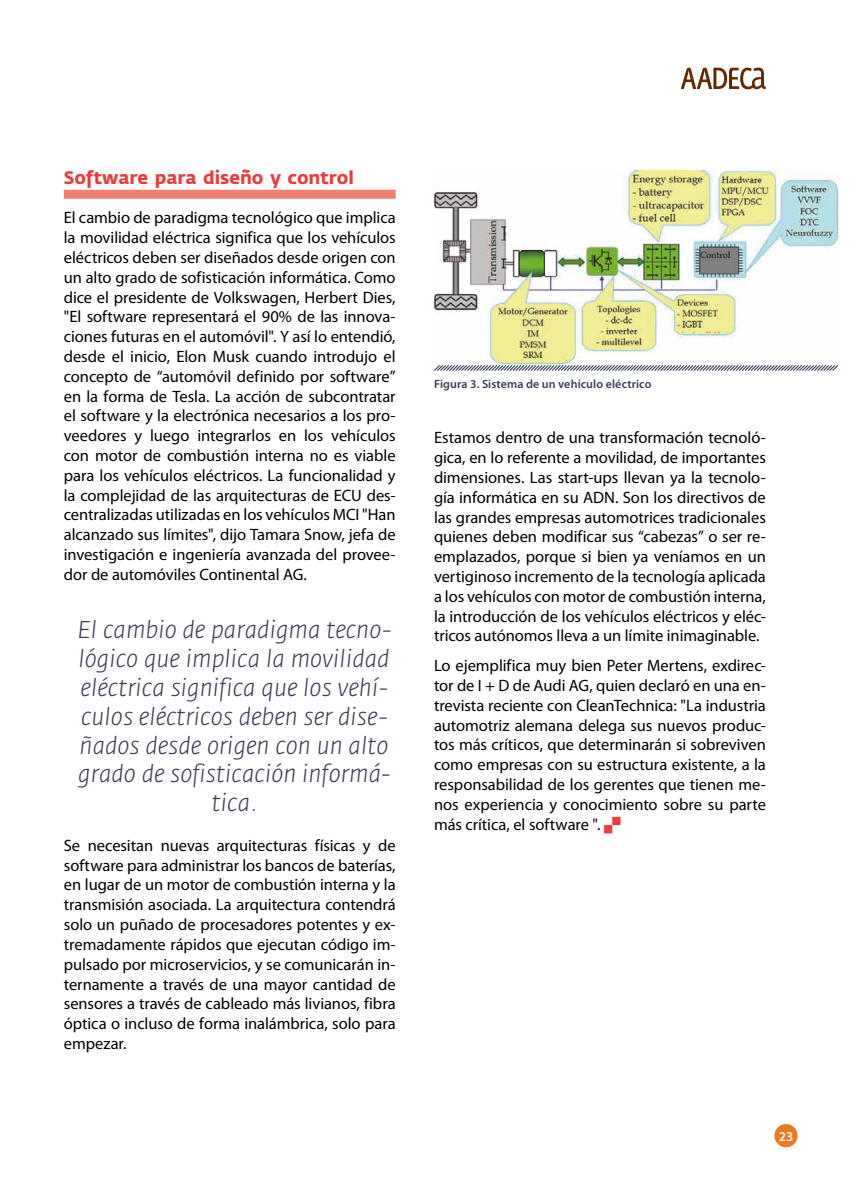
<style>
.page{position:relative;width:851px;height:1191px;background:#fff}
.page>*{position:absolute;margin:0;border:0;box-sizing:border-box;transform-origin:0 0}
.t1{font:italic 300 24px/28.8px "Fedra Sans";color:#393e55;text-align:center}
.t2{font:700 18px "Fedra Sans";color:#e83c3e}
.t3{font:16.5px/19.8px "Myriad Pro";letter-spacing:-.005em;color:#000;text-align:justify}
.t4{font:600 13.5px "Myriad Pro";color:#fff}
.t5{font:600 12px "Myriad Pro";letter-spacing:.01em;color:#393e55}
</style>
<div class="page">
<div style="left:774px;top:1124px;width:23px;height:23px;background:#ee7723;border-radius:50%"></div>
<svg style="left:680px;top:68px;width:85px;height:21px"></svg>
<div style="left:64px;top:190px;width:331px;height:9px;background:#f08171"></div>
<img style="left:434px;top:170px;width:404px;height:194px">
<svg style="left:434px;top:364px;width:404px;height:7px"></svg>
<p class="t2" style="left:64px;top:166px;width:291px">Software para diseño y control</p>
<p class="t3" style="left:64px;top:208px;width:333px">El cambio de paradigma tecnológico que implica la movilidad eléctrica significa que los vehículos eléctricos deben ser diseñados desde origen con un alto grado de sofisticación informática. Como dice el presidente de Volkswagen, Herbert Dies, "El software representará el 90% de las innova&shy;ciones futuras en el automóvil". Y así lo entendió, desde el inicio, Elon Musk cuando introdujo el concepto de “automóvil definido por software” en la forma de Tesla. La acción de subcontratar el software y la electrónica necesarios a los pro&shy;veedores y luego integrarlos en los vehículos con motor de combustión interna no es viable para los vehículos eléctricos. La funcionalidad y la complejidad de las arquitecturas de ECU des&shy;centralizadas utilizadas en los vehículos MCI "Han alcanzado sus límites", dijo Tamara Snow, jefa de investigación e ingeniería avanzada del provee&shy;dor de automóviles Continental AG.</p>
<h1 class="t1" style="left:77px;top:616px;width:315px">El cambio de paradigma tecno&shy;lógico que implica la movilidad eléctrica significa que los vehí&shy;culos eléctricos deben ser dise&shy;ñados desde origen con un alto grado de sofisticación informá&shy;tica.</h1>
<p class="t3" style="left:64px;top:835px;width:333px">Se necesitan nuevas arquitecturas físicas y de software para administrar los bancos de baterías, en lugar de un motor de combustión interna y la transmisión asociada. La arquitectura contendrá solo un puñado de procesadores potentes y ex&shy;tremadamente rápidos que ejecutan código im&shy;pulsado por microservicios, y se comunicarán in&shy;ternamente a través de una mayor cantidad de sensores a través de cableado más livianos, fibra óptica o incluso de forma inalámbrica, solo para empezar.</p>
<p class="t5" style="left:434px;top:378px;width:219px">Figura 3. Sistema de un vehículo eléctrico</p>
<p class="t3" style="left:434px;top:428px;width:333px">Estamos dentro de una transformación tecnoló&shy;gica, en lo referente a movilidad, de importantes dimensiones. Las start-ups llevan ya la tecnolo&shy;gía informática en su ADN. Son los directivos de las grandes empresas automotrices tradicionales quienes deben modificar sus “cabezas” o ser re&shy;emplazados, porque si bien ya veníamos en un vertiginoso incremento de la tecnología aplicada a los vehículos con motor de combustión interna, la introducción de los vehículos eléctricos y eléc&shy;tricos autónomos lleva a un límite inimaginable.</p>
<p class="t3" style="left:434px;top:656px;width:333px">Lo ejemplifica muy bien Peter Mertens, exdirec&shy;tor de I + D de Audi AG, quien declaró en una en&shy;trevista reciente con CleanTechnica: "La industria automotriz alemana delega sus nuevos produc&shy;tos más críticos, que determinarán si sobreviven como empresas con su estructura existente, a la responsabilidad de los gerentes que tienen me&shy;nos experiencia y conocimiento sobre su parte más crítica, el software ".</p>
<p class="t4" style="left:778px;top:1128px;width:16px">23</p>
</div>
